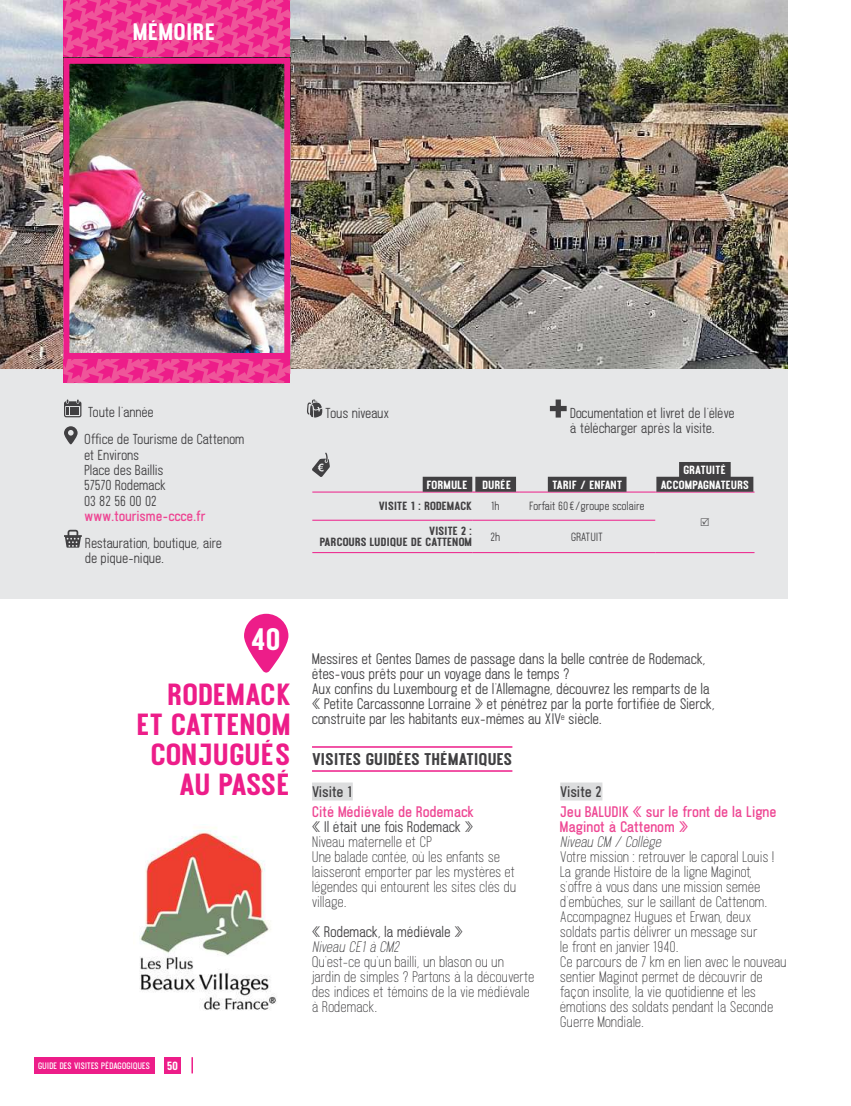
<style>
.page{position:relative;width:851px;height:1106px;background:#fff}
.page>*{position:absolute;margin:0;border:0;box-sizing:border-box;transform-origin:0 0}
.t1{font:800 27.45px "Ostrich Proper";color:#fff}
.t2{font:800 27px/30px "Ostrich Proper";letter-spacing:-.015em;color:#ed1d89;text-align:right}
.t3{font:800 21px "Ostrich Proper";color:#fff}
.t4{font:800 15px "Ostrich Proper";letter-spacing:-.01em;color:#414042}
.t5{font:13.5px/15px "Ostrich Proper";letter-spacing:-.005em;color:#414042}
.t6{font:600 13.5px/15px "Ostrich Proper";letter-spacing:-.01em;color:#414042}
.t7{font:700 13.5px/15px "Ostrich Proper";color:#ee4693}
.t8{font:italic 13.5px "Ostrich Proper";color:#414042}
.t9{font:700 13.5px "Ostrich Proper";letter-spacing:-.025em;color:#414042}
.t10{font:600 12.75px/15.3px "Ostrich Proper";color:#414042}
.t11{font:700 12.75px "Ostrich Proper";letter-spacing:-.015em;color:#ee4693}
.t12{font:800 10.5px/11.2px "Ostrich Proper";letter-spacing:-.025em;color:#414042;text-align:right}
.t13{font:800 10.5px/14.7px "Ostrich Proper";letter-spacing:-.02em;color:#fff;text-align:center}
.t14{font:600 10.5px "Ostrich Proper";letter-spacing:-.01em;color:#414042}
.t15{font:800 10.5px "Ostrich Proper";color:#fff}
.t16{font:600 10.5px "Ostrich Proper";letter-spacing:-.03em;color:#414042}
.t17{font:700 8.25px "Ostrich Proper";letter-spacing:-.015em;color:#fff}
</style>
<div class="page">
<svg style="left:191px;top:1057px;width:2px;height:16px"></svg>
<div style="left:165px;top:1057px;width:16px;height:16px;background:#ed1d89"></div>
<div style="left:34px;top:1057px;width:120px;height:16px;background:#ed1d89"></div>
<div style="left:0;top:368px;width:787px;height:230px;background:#e6e7e8"></div>
<img style="left:0;top:0;width:787px;height:368px">
<svg style="left:244px;top:613px;width:45px;height:60px"></svg>
<svg style="left:64px;top:399px;width:17px;height:18px"></svg>
<svg style="left:64px;top:426px;width:14px;height:18px"></svg>
<svg style="left:64px;top:530px;width:18px;height:17px"></svg>
<svg style="left:307px;top:399px;width:15px;height:18px"></svg>
<svg style="left:550px;top:399px;width:16px;height:18px"></svg>
<svg style="left:63px;top:0;width:227px;height:58px"></svg>
<svg style="left:63px;top:359px;width:227px;height:24px"></svg>
<hr style="left:312px;top:491px;width:160px;height:1px;background:#ed1d89">
<hr style="left:472px;top:491px;width:47px;height:1px;background:#ed1d89">
<hr style="left:519px;top:491px;width:136px;height:1px;background:#ed1d89">
<hr style="left:655px;top:491px;width:99px;height:1px;background:#ed1d89">
<hr style="left:312px;top:520px;width:160px;height:1px;background:#ed1d89">
<hr style="left:472px;top:520px;width:47px;height:1px;background:#ed1d89">
<hr style="left:519px;top:520px;width:136px;height:1px;background:#ed1d89">
<hr style="left:312px;top:552px;width:160px;height:1px;background:#ed1d89">
<hr style="left:472px;top:552px;width:47px;height:1px;background:#ed1d89">
<hr style="left:519px;top:552px;width:136px;height:1px;background:#ed1d89">
<hr style="left:655px;top:552px;width:99px;height:1px;background:#ed1d89">
<div style="left:422px;top:477px;width:50px;height:15px;background:#414042"></div>
<div style="left:475px;top:477px;width:41px;height:15px;background:#414042"></div>
<div style="left:547px;top:477px;width:79px;height:15px;background:#414042"></div>
<div style="left:679px;top:462px;width:51px;height:15px;background:#414042"></div>
<div style="left:656px;top:477px;width:97px;height:15px;background:#414042"></div>
<svg style="left:312px;top:452px;width:18px;height:25px"></svg>
<img style="left:70px;top:65px;width:213px;height:287px">
<div style="left:63px;top:58px;width:227px;height:301px;border:6px solid #ed1d89"></div>
<img style="left:139px;top:824px;width:138px;height:186px">
<hr style="left:312px;top:770px;width:200px;height:1px;background:#ed1d89">
<hr style="left:312px;top:746px;width:200px;height:1px;background:#ed1d89">
<div style="left:312px;top:782px;width:41px;height:18px;background:#dcddde"></div>
<div style="left:560px;top:782px;width:42px;height:18px;background:#dcddde"></div>
<h3 class="t3" style="left:133px;top:18px;width:84px">MÉMOIRE</h3>
<p class="t10" style="left:84px;top:398px;width:162px;line-height:27px">Toute l’année<br>Office de Tourisme de Cattenom</p>
<p class="t10" style="left:84px;top:447px;width:83px">et Environs<br>Place des Baillis<br>57570 Rodemack<br>03 82 56 00 02</p>
<p class="t11" style="left:84px;top:507px;width:123px">www.tourisme-ccce.fr</p>
<p class="t10" style="left:85px;top:535px;width:138px">Restauration, boutique, aire de pique-nique.</p>
<p class="t10" style="left:325px;top:404px;width:66px">Tous niveaux</p>
<p class="t10" style="left:570px;top:405px;width:166px">Documentation et livret de l’élève à télécharger après la visite.</p>
<p class="t15" style="left:427px;top:477px;width:43px">FORMULE</p>
<p class="t13" style="left:482px;top:477px;width:31px">DURÉE</p>
<p class="t13" style="left:552px;top:477px;width:72px">TARIF / ENFANT</p>
<p class="t12" style="left:378px;top:500px;width:95px">VISITE 1 : RODEMACK</p>
<p class="t14" style="left:491px;top:500px;width:10px">1h</p>
<p class="t14" style="left:529px;top:500px;width:117px">Forfait 60€/groupe scolaire</p>
<p class="t12" style="left:320px;top:525px;width:154px">VISITE 2 :<br>PARCOURS LUDIQUE DE CATTENOM</p>
<p class="t14" style="left:490px;top:530px;width:11px">2h</p>
<p class="t16" style="left:571px;top:530px;width:34px">GRATUIT</p>
<p class="t13" style="left:660px;top:462px;width:90px">GRATUITÉ<br>ACCOMPAGNATEURS</p>
<h1 class="t1" style="left:251px;top:621px;width:32px">40</h1>
<h2 class="t2" style="left:137px;top:678px;width:156px">RODEMACK<br>ET CATTENOM<br>CONJUGUÉS<br>AU PASSÉ</h2>
<p class="t17" style="left:38px;top:1060px;width:113px">GUIDE DES VISITES PÉDAGOGIQUES</p>
<p class="t13" style="left:167px;top:1057px;width:13px">50</p>
<p class="t6" style="left:312px;top:651px;width:404px">Messires et Gentes Dames de passage dans la belle contrée de Rodemack, êtes-vous prêts pour un voyage dans le temps ?<br>Aux confins du Luxembourg et de l’Allemagne, découvrez les remparts de la « Petite Carcassonne Lorraine » et pénétrez par la porte fortifiée de Sierck, construite par les habitants eux-mêmes au XIV<sup>e</sup> siècle.</p>
<p class="t4" style="left:312px;top:749px;width:202px">VISITES GUIDÉES THÉMATIQUES</p>
<p class="t9" style="left:312px;top:783px;width:42px">Visite 1</p>
<p class="t7" style="left:312px;top:803px;width:164px">Cité Médiévale de Rodemack</p>
<p class="t6" style="left:312px;top:818px;width:163px">« Il était une fois Rodemack »</p>
<p class="t5" style="left:312px;top:833px;width:206px">Niveau maternelle et CP<br>Une balade contée, où les enfants se laisseront emporter par les mystères et légendes qui entourent les sites clés du village.</p>
<p class="t6" style="left:312px;top:923px;width:153px">« Rodemack, la médiévale »</p>
<p class="t8" style="left:312px;top:938px;width:92px">Niveau CE1à CM2</p>
<p class="t5" style="left:312px;top:953px;width:224px">Qu’est-ce qu’un bailli, un blason ou un jardin de simples ? Partons à la découverte des indices et témoins de la vie médiévale à Rodemack.</p>
<p class="t9" style="left:560px;top:783px;width:44px">Visite 2</p>
<p class="t7" style="left:560px;top:803px;width:218px">Jeu BALUDIK « sur le front de la Ligne<br>Maginot à Cattenom »</p>
<p class="t8" style="left:560px;top:833px;width:105px">Niveau CM / Collège</p>
<p class="t5" style="left:560px;top:848px;width:228px">Votre mission : retrouver le caporal Louis !<br>La grande Histoire de la ligne Maginot, s’offre à vous dans une mission semée d’embûches, sur le saillant de Cattenom.<br>Accompagnez Hugues et Erwan, deux soldats partis délivrer un message sur<br>le front en janvier 1940.<br>Ce parcours de 7 km en lien avec le nouveau sentier Maginot permet de découvrir de façon insolite, la vie quotidienne et les émotions des soldats pendant la Seconde Guerre Mondiale.</p>
</div>
